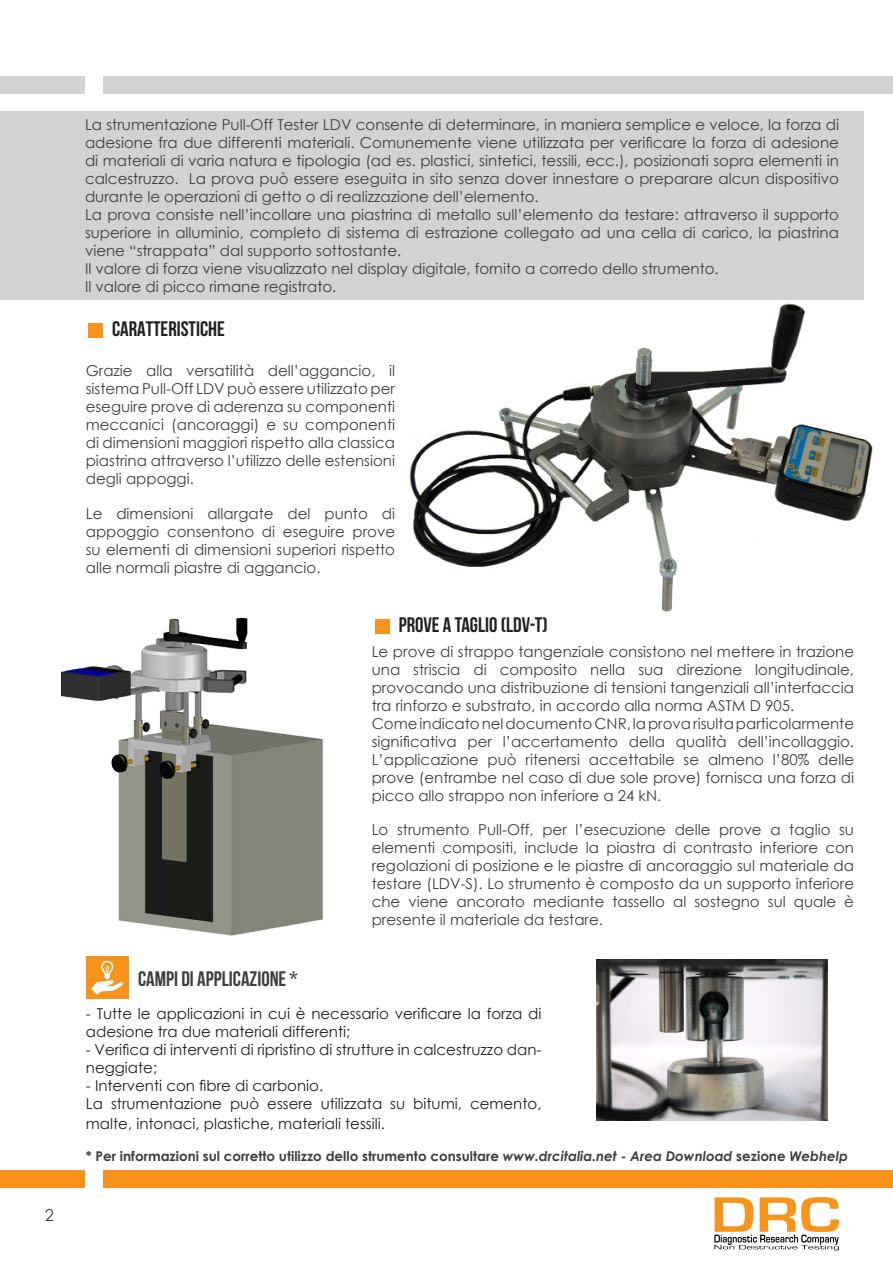
<style>
.page{position:relative;width:893px;height:1263px;background:#fff}
.page>*{position:absolute;margin:0;border:0;box-sizing:border-box;transform-origin:0 0}
.t1{font:700 21px "Bebas Neue";color:#231f20}
.t2{font:700 21px "Bebas Neue";color:#3e3e3f}
.t3{font:16.5px "Century Gothic";color:#3e3e3f}
.t4{font:15px/18px "Century Gothic";color:#3e3e3f;text-align:justify}
.t5{font:15px/18px "Century Gothic";color:#231f20}
.t6{font:700 13.5px "Century Gothic";color:#3e3e3f}
.s1{font-family:"Minion Pro";font-weight:400;font-size:51px;color:#f7931d}
.s2{font-style:italic}
</style>
<div class="page">
<img style="left:409px;top:303px;width:463px;height:309px">
<div style="left:0;top:111px;width:863px;height:188px;background:#d1d2d4"></div>
<div style="left:86px;top:956px;width:42px;height:43px;background:#f7931d"></div>
<svg style="left:91px;top:961px;width:32px;height:34px"></svg>
<img style="left:596px;top:959px;width:231px;height:161px">
<img style="left:61px;top:617px;width:263px;height:319px">
<div style="left:0;top:1171px;width:893px;height:17px;background:#f7931d"></div>
<div style="left:85px;top:1165px;width:17px;height:31px;background:#fff"></div>
<div style="left:0;top:76px;width:893px;height:17px;background:#d1d2d4"></div>
<div style="left:85px;top:71px;width:17px;height:30px;background:#fff"></div>
<img style="left:715px;top:1197px;width:124px;height:35px">
<img style="left:714px;top:1234px;width:120px;height:11px">
<img style="left:714px;top:1245px;width:125px;height:5px">
<p class="t3" style="left:45px;top:1204px;width:11px">2</p>
<p class="t4" style="left:85px;top:115px;width:755px">La strumentazione Pull-Off Tester LDV consente di determinare, in maniera semplice e veloce, la forza di adesione fra due differenti materiali. Comunemente viene utilizzata per verificare la forza di adesione di materiali di varia natura e tipologia (ad es. plastici, sintetici, tessili, ecc.), posizionati sopra elementi in calcestruzzo. La prova può essere eseguita in sito senza dover innestare o preparare alcun dispositivo durante le operazioni di getto o di realizzazione dell’elemento.</p>
<p class="t4" style="left:85px;top:205px;width:755px">La prova consiste nell’incollare una piastrina di metallo sull’elemento da testare: attraverso il supporto superiore in alluminio, completo di sistema di estrazione collegato ad una cella di carico, la piastrina viene “strappata” dal supporto sottostante.</p>
<p class="t4" style="left:85px;top:259px;width:635px">Il valore di forza viene visualizzato nel display digitale, fornito a corredo dello strumento.</p>
<p class="t4" style="left:85px;top:277px;width:253px">Il valore di picco rimane registrato.</p>
<p class="t1" style="left:85px;top:317px;width:141px"><span class="s1">■</span> CARATTERISTICHE</p>
<p class="t4" style="left:86px;top:362px;width:311px">Grazie alla versatilità dell’aggancio, il sistema Pull-Off LDV può essere utilizzato per eseguire prove di aderenza su componenti meccanici (ancoraggi) e su componenti di dimensioni maggiori rispetto alla classica piastrina attraverso l’utilizzo delle estensioni degli appoggi.</p>
<p class="t4" style="left:86px;top:504px;width:311px">Le dimensioni allargate del punto di appoggio consentono di eseguire prove su elementi di dimensioni superiori rispetto alle normali piastre di aggancio.</p>
<p class="t1" style="left:372px;top:613px;width:178px"><span class="s1">■</span> PROVE A TAGLIO (LDV-T)</p>
<p class="t4" style="left:372px;top:642px;width:484px">Le prove di strappo tangenziale consistono nel mettere in trazione una striscia di composito nella sua direzione longitudinale, provocando una distribuzione di tensioni tangenziali all’interfaccia tra rinforzo e substrato, in accordo alla norma ASTM D 905.</p>
<p class="t4" style="left:372px;top:714px;width:484px">Come indicato nel documento CNR, la prova risulta particolarmente significativa per l’accertamento della qualità dell’incollaggio.<br>L’applicazione può ritenersi accettabile se almeno l’80% delle prove (entrambe nel caso di due sole prove) fornisca una forza di picco allo strappo non inferiore a 24 kN.</p>
<p class="t4" style="left:372px;top:820px;width:484px">Lo strumento Pull-Off, per l’esecuzione delle prove a taglio su elementi compositi, include la piastra di contrasto inferiore con regolazioni di posizione e le piastre di ancoraggio sul materiale da testare (LDV-S). Lo strumento è composto da un supporto inferiore che viene ancorato mediante tassello al sostegno sul quale è presente il materiale da testare.</p>
<p class="t2" style="left:138px;top:967px;width:161px">CAMPI DI APPLICAZIONE *</p>
<p class="t5" style="left:86px;top:1004px;width:457px">- Tutte le applicazioni in cui è necessario verificare la forza di adesione tra due materiali differenti;</p>
<p class="t5" style="left:86px;top:1040px;width:457px">- Verifica di interventi di ripristino di strutture in calcestruzzo dan&shy;neggiate;</p>
<p class="t5" style="left:86px;top:1076px;width:239px">- Interventi con fibre di carbonio.</p>
<p class="t5" style="left:86px;top:1094px;width:457px;line-height:19.8px">La strumentazione può essere utilizzata su bitumi, cemento, malte, intonaci, plastiche, materiali tessili.</p>
<p class="t6" style="left:86px;top:1146px;width:764px">* Per informazioni sul corretto utilizzo dello strumento consultare <span class="s2">www.drcitalia.net</span> - <span class="s2">Area Download</span> sezione <span class="s2">Webhelp</span></p>
</div>
